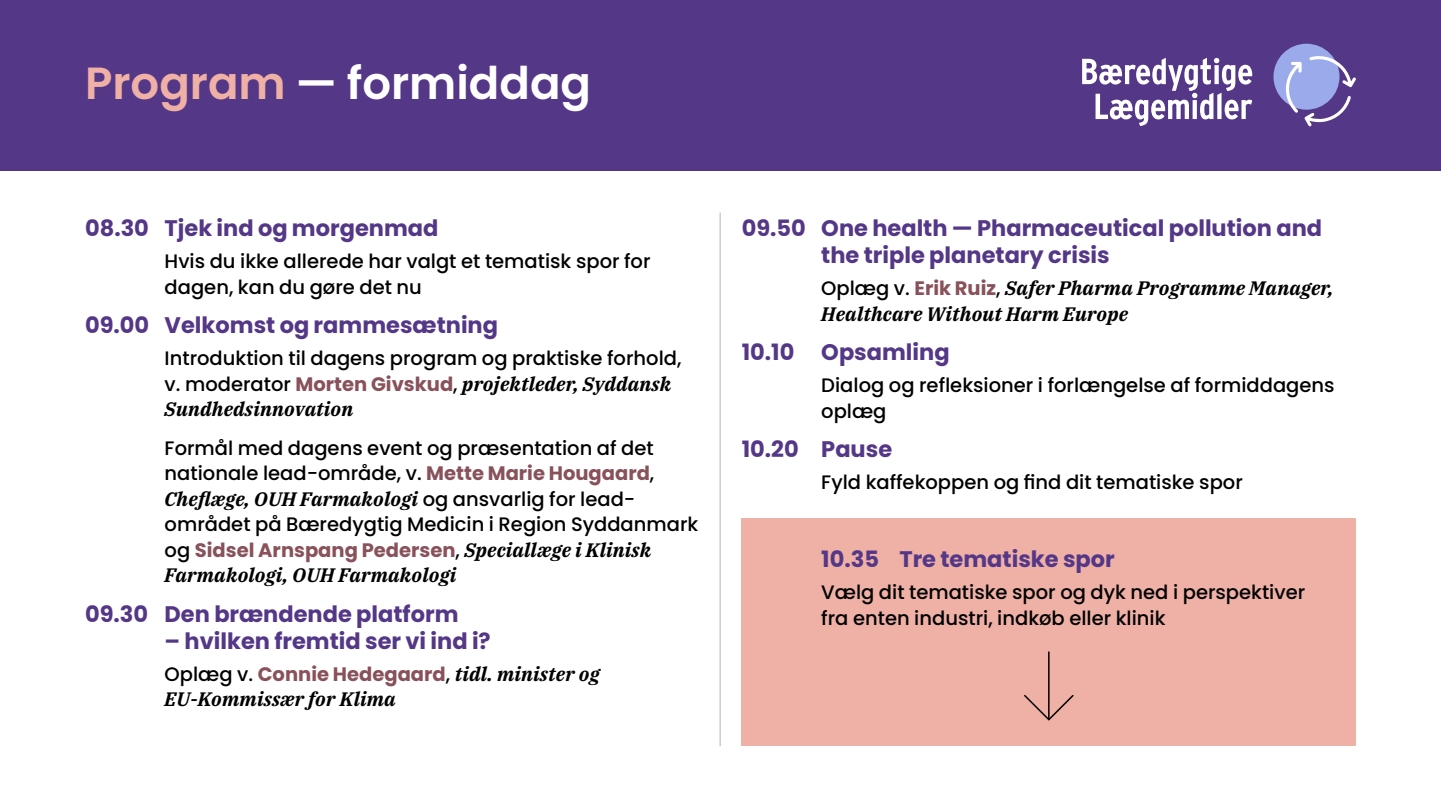
<style>
.page{position:relative;width:1441px;height:810px;background:#fff}
.page>*{position:absolute;margin:0;border:0;box-sizing:border-box;transform-origin:0 0}
.t1{font:600 45px "Poppins";color:#fff}
.t2{font:700 22.5px/27px "Poppins";color:#543787}
.t3{font:500 19.5px/25.5px "Poppins";color:#000}
.t4{font:italic 700 19.5px/25.5px "IBM Plex Serif";letter-spacing:.01em;color:#000}
.t5{font:700 19.5px "Poppins";color:#89515a}
.s1{color:#efb0a6}
.s2{font-family:"Poppins";font-weight:500;font-style:normal}
.s3{font-family:"Poppins";font-style:normal;color:#89515a}
.s4{font-weight:700;color:#89515a}
.s5{font-family:"IBM Plex Serif";font-weight:700;font-style:italic}
.s6{font-weight:500;color:#000}
.s7{font-family:"IBM Plex Serif";font-style:italic;color:#000}
</style>
<div class="page">
<div style="left:0;top:0;width:1440px;height:170px;background:#543787"></div>
<div style="left:741px;top:519px;width:614px;height:227px;background:#efb0a6"></div>
<div style="left:1273px;top:44px;width:66px;height:66px;background:#9baaea;border-radius:50%"></div>
<svg style="left:1283px;top:54px;width:72px;height:72px"></svg>
<svg style="left:1082px;top:58px;width:170px;height:68px"></svg>
<hr style="left:719px;top:213px;width:1px;height:533px;background:#b3b3b3">
<hr style="left:1047px;top:652px;width:2px;height:67px;background:#000">
<svg style="left:1024px;top:693px;width:50px;height:28px"></svg>
<h1 class="t1" style="left:85px;top:58px;width:507px"><span class="s1">Program</span> — formiddag</h1>
<p class="t2" style="left:85px;top:215px;width:355px">08.30 Tjek ind og morgenmad</p>
<p class="t3" style="left:165px;top:249px;width:487px">Hvis du ikke allerede har valgt et tematisk spor for dagen, kan du gøre det nu</p>
<p class="t2" style="left:85px;top:312px;width:414px">09.00 Velkomst og rammesætning</p>
<p class="t3" style="left:165px;top:346px;width:518px">Introduktion til dagens program og praktiske forhold,</p>
<p class="t4" style="left:165px;top:370px;width:508px"><span class="s2">v. moderator</span> <span class="s3">Morten Givskud</span><span class="s2">,</span> projektleder, Syddansk<br>Sundhedsinnovation</p>
<p class="t3" style="left:165px;top:435px;width:491px">Formål med dagens event og præsentation af det nationale lead-område, v. <span class="s4">Mette Marie Hougaard</span>,</p>
<p class="t4" style="left:165px;top:484px;width:472px">Cheflæge, OUH Farmakologi <span class="s2">og ansvarlig for lead-</span></p>
<p class="t3" style="left:165px;top:512px;width:535px">området på Bæredygtig Medicin i Region Syddanmark og <span class="s4">Sidsel Arnspang Pedersen</span>, <span class="s5">Speciallæge i Klinisk</span></p>
<p class="t4" style="left:165px;top:561px;width:293px">Farmakologi, OUH Farmakologi</p>
<p class="t2" style="left:85px;top:600px;width:375px">09.30 Den brændende platform</p>
<p class="t2" style="left:165px;top:627px;width:327px">– hvilken fremtid ser vi ind i?</p>
<p class="t5" style="left:165px;top:662px;width:436px"><span class="s6">Oplæg v.</span> Connie Hedegaard<span class="s6">,</span> <span class="s7">tidl. minister og</span></p>
<p class="t4" style="left:165px;top:685px;width:232px">EU-Kommissær for Klima</p>
<p class="t2" style="left:821px;top:215px;width:502px;text-indent:-79px">09.50 One health — Pharmaceutical pollution and the triple planetary crisis</p>
<p class="t4" style="left:821px;top:274px;width:514px"><span class="s2">Oplæg v.</span> <span class="s3">Erik Ruiz</span><span class="s2">,</span> Safer Pharma Programme Manager,<br>Healthcare Without Harm Europe</p>
<p class="t2" style="left:741px;top:339px;width:209px">10.10 Opsamling</p>
<p class="t3" style="left:821px;top:373px;width:515px">Dialog og refleksioner i forlængelse af formiddagens oplæg</p>
<p class="t2" style="left:741px;top:436px;width:152px">10.20 Pause</p>
<p class="t3" style="left:821px;top:470px;width:423px">Fyld kaffekoppen og find dit tematiske spor</p>
<p class="t2" style="left:821px;top:546px;width:295px">10.35 Tre tematiske spor</p>
<p class="t3" style="left:821px;top:580px;width:485px">Vælg dit tematiske spor og dyk ned i perspektiver fra enten industri, indkøb eller klinik</p>
</div>
